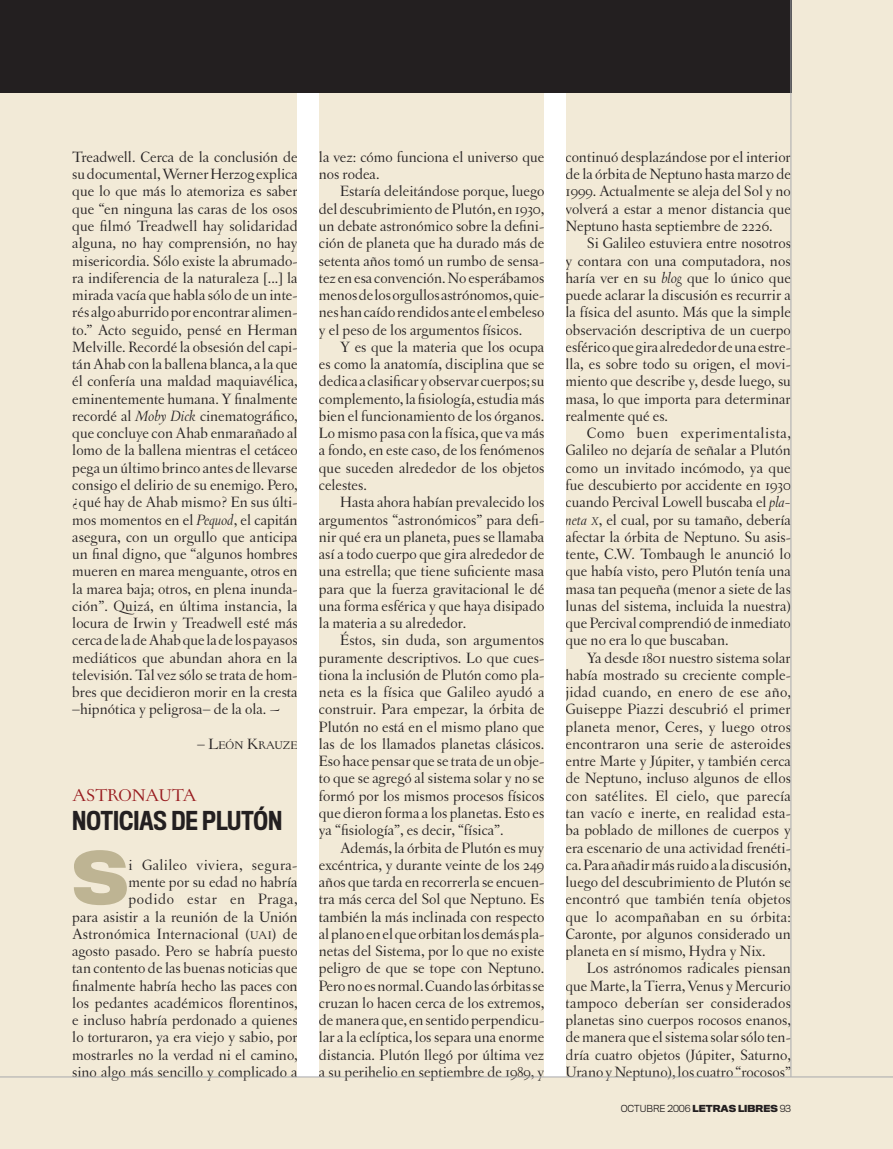
<style>
.page{position:relative;width:893px;height:1149px;background:#fff}
.page>*{position:absolute;margin:0;border:0;box-sizing:border-box;transform-origin:0 0}
.t1{font:700 67.65px "Titling Gothic FB Normal";color:#beb493}
.t2{font:500 24px "Titling Gothic FB Cond";color:#231f20}
.t3{font:18px "Letras Oldstyle Expert";letter-spacing:-.035em;color:#981a1e}
.t4{font:15.75px/17.2px "Letras Oldstyle";color:#231f20;text-align:justify}
.t5{font:11.85px "Letras Oldstyle Expert";letter-spacing:-.01em;color:#231f20}
.t6{font:300 9px "Titling Gothic FB Normal";color:#231f20}
.s1{font-style:italic}
.s2{font-size:15.75px}
.s3{font-family:"Letras Oldstyle Expert";font-size:11.85px}
.s4{font-style:italic;font-size:11.85px}
.s5{font-weight:700}
</style>
<div class="page">
<div style="left:0;top:0;width:893px;height:1148px;background:#f2ead7"></div>
<div style="left:0;top:0;width:791px;height:93px;background:#231f20"></div>
<hr style="left:791px;top:0;width:1px;height:1076px;background:#a8a9ad">
<div style="left:298px;top:93px;width:21px;height:983px;background:#fff"></div>
<div style="left:544px;top:93px;width:22px;height:983px;background:#fff"></div>
<hr style="left:0;top:1076px;width:893px;height:1px;background:#a8a9ad">
<p class="t4" style="left:72px;top:148px;width:227px">Treadwell. Cerca de la conclusión de su documental, Werner Herzog explica que lo que más lo atemoriza es saber que “en ninguna las caras de los osos que filmó Treadwell hay solidaridad alguna, no hay comprensión, no hay misericordia. Sólo existe la abrumado&shy;ra indiferencia de la naturaleza [...] la mirada vacía que habla sólo de un inte&shy;rés algo aburrido por encontrar alimen&shy;to.” Acto seguido, pensé en Herman Melville. Recordé la obsesión del capi&shy;tán Ahab con la ballena blanca, a la que él confería una maldad maquiavélica, eminentemente humana. Y finalmente recordé al <span class="s1">Moby Dick</span> cinematográfico, que concluye con Ahab enmarañado al lomo de la ballena mientras el cetáceo pega un último brinco antes de llevarse consigo el delirio de su enemigo. Pero, ¿qué hay de Ahab mismo? En sus últi&shy;mos momentos en el <span class="s1">Pequod</span>, el capitán asegura, con un orgullo que anticipa un final digno, que “algunos hombres mueren en marea menguante, otros en la marea baja; otros, en plena inunda&shy;ción”. Quizá, en última instancia, la locura de Irwin y Treadwell esté más cerca de la de Ahab que la de los payasos mediáticos que abundan ahora en la televisión. Tal vez sólo se trata de hom&shy;bres que decidieron morir en la cresta –hipnótica y peligrosa– de la ola. ~</p>
<p class="t5" style="left:197px;top:738px;width:102px"><span class="s2">– L</span>EÓN <span class="s2">K</span>RAUZE</p>
<p class="t3" style="left:72px;top:784px;width:126px">ASTRONAUTA</p>
<h2 class="t2" style="left:72px;top:805px;width:212px">NOTICIAS DE PLUTÓN</h2>
<h1 class="t1" style="left:72px;top:835px;width:55px">S</h1>
<p class="t4" style="left:72px;top:855px;width:227px;text-align:right">i Galileo viviera, segura-<br>mente por su edad no habría<br>podido estar en Praga,<br>para asistir a la reunión de la Unión Astronómica Internacional (<span class="s3">UAI</span>) de agosto pasado. Pero se habría puesto tan contento de las buenas noticias que finalmente habría hecho las paces con los pedantes académicos florentinos, e incluso habría perdonado a quienes lo torturaron, ya era viejo y sabio, por mostrarles no la verdad ni el camino, sino algo más sencillo y complicado a</p>
<p class="t4" style="left:319px;top:148px;width:227px">la vez: cómo funciona el universo que nos rodea.</p>
<p class="t4" style="left:319px;top:183px;width:227px;text-indent:21px">Estaría deleitándose porque, luego del descubrimiento de Plutón, en 1930, un debate astronómico sobre la defini&shy;ción de planeta que ha durado más de setenta años tomó un rumbo de sensa&shy;tez en esa convención. No esperábamos menos de los orgullos astrónomos, quie&shy;nes han caído rendidos ante el embeleso y el peso de los argumentos físicos.</p>
<p class="t4" style="left:319px;top:338px;width:227px;text-indent:21px">Y es que la materia que los ocupa es como la anatomía, disciplina que se dedica a clasificar y observar cuerpos; su complemento, la fisiología, estudia más bien el funcionamiento de los órganos.<br>Lo mismo pasa con la física, que va más a fondo, en este caso, de los fenómenos que suceden alrededor de los objetos celestes.</p>
<p class="t4" style="left:319px;top:493px;width:227px;text-indent:21px">Hasta ahora habían prevalecido los argumentos “astronómicos” para defi&shy;nir qué era un planeta, pues se llamaba así a todo cuerpo que gira alrededor de una estrella; que tiene suficiente masa para que la fuerza gravitacional le dé una forma esférica y que haya disipado la materia a su alrededor.</p>
<p class="t4" style="left:319px;top:631px;width:227px;text-indent:21px">Éstos, sin duda, son argumentos puramente descriptivos. Lo que cues&shy;tiona la inclusión de Plutón como pla&shy;neta es la física que Galileo ayudó a construir. Para empezar, la órbita de Plutón no está en el mismo plano que las de los llamados planetas clásicos.<br>Eso hace pensar que se trata de un obje&shy;to que se agregó al sistema solar y no se formó por los mismos procesos físicos que dieron forma a los planetas. Esto es ya “fisiología”, es decir, “física”.</p>
<p class="t4" style="left:319px;top:838px;width:227px;text-indent:21px">Además, la órbita de Plutón es muy excéntrica, y durante veinte de los 249 años que tarda en recorrerla se encuen&shy;tra más cerca del Sol que Neptuno. Es también la más inclinada con respecto al plano en el que orbitan los demás pla&shy;netas del Sistema, por lo que no existe peligro de que se tope con Neptuno.<br>Pero no es normal. Cuando las órbitas se cruzan lo hacen cerca de los extremos, de manera que, en sentido perpendicu&shy;lar a la eclíptica, los separa una enorme distancia. Plutón llegó por última vez a su perihelio en septiembre de 1989, y</p>
<p class="t4" style="left:566px;top:148px;width:227px">continuó desplazándose por el interior de la órbita de Neptuno hasta marzo de 1999. Actualmente se aleja del Sol y no volverá a estar a menor distancia que Neptuno hasta septiembre de 2226.</p>
<p class="t4" style="left:566px;top:234px;width:227px;text-indent:21px">Si Galileo estuviera entre nosotros y contara con una computadora, nos haría ver en su <span class="s1">blog</span> que lo único que puede aclarar la discusión es recurrir a la física del asunto. Más que la simple observación descriptiva de un cuerpo esférico que gira alrededor de una estre&shy;lla, es sobre todo su origen, el movi&shy;miento que describe y, desde luego, su masa, lo que importa para determinar realmente qué es.</p>
<p class="t4" style="left:566px;top:424px;width:227px;text-indent:21px">Como buen experimentalista, Galileo no dejaría de señalar a Plutón como un invitado incómodo, ya que fue descubierto por accidente en 1930 cuando Percival Lowell buscaba el <span class="s1">pla&shy;neta</span> <span class="s4">x</span>, el cual, por su tamaño, debería afectar la órbita de Neptuno. Su asis&shy;tente, C.W. Tombaugh le anunció lo que había visto, pero Plutón tenía una masa tan pequeña (menor a siete de las lunas del sistema, incluida la nuestra) que Percival comprendió de inmediato que no era lo que buscaban.</p>
<p class="t4" style="left:566px;top:648px;width:227px;text-indent:21px">Ya desde 1801 nuestro sistema solar había mostrado su creciente comple&shy;jidad cuando, en enero de ese año, Guiseppe Piazzi descubrió el primer planeta menor, Ceres, y luego otros encontraron una serie de asteroides entre Marte y Júpiter, y también cerca de Neptuno, incluso algunos de ellos con satélites. El cielo, que parecía tan vacío e inerte, en realidad esta&shy;ba poblado de millones de cuerpos y era escenario de una actividad frenéti&shy;ca. Para añadir más ruido a la discusión, luego del descubrimiento de Plutón se encontró que también tenía objetos que lo acompañaban en su órbita:<br>Caronte, por algunos considerado un planeta en sí mismo, Hydra y Nix.</p>
<p class="t4" style="left:566px;top:959px;width:227px;text-indent:21px">Los astrónomos radicales piensan que Marte, la Tierra, Venus y Mercurio tampoco deberían ser considerados planetas sino cuerpos rocosos enanos, de manera que el sistema solar sólo ten&shy;dría cuatro objetos (Júpiter, Saturno, Urano y Neptuno), los cuatro “rocosos”</p>
<p class="t6" style="left:621px;top:1102px;width:172px">OCTUBRE 2006 <span class="s5">LETRAS LIBRES</span> 93</p>
</div>
